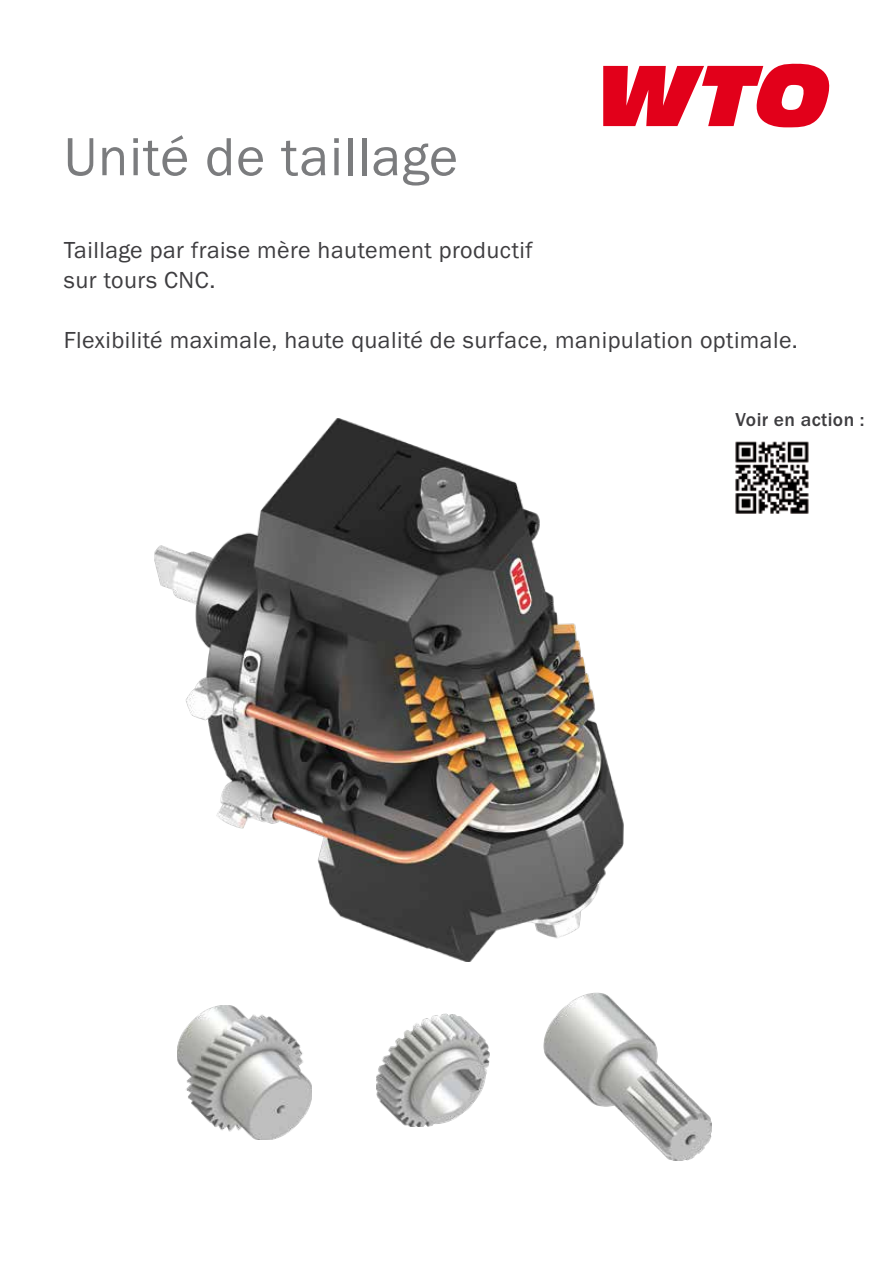
<style>
.page{position:relative;width:893px;height:1263px;background:#fff}
.page>*{position:absolute;margin:0;border:0;box-sizing:border-box;transform-origin:0 0}
.t1{font:55.5px "Franklin Gothic URW Boo";letter-spacing:.02em;color:#7b7c7e}
.t2{font:24px/30px "Franklin Gothic URW Boo";letter-spacing:.02em;color:#3e3d40}
.t3{font:500 19.5px "Franklin Gothic URW";letter-spacing:.02em;color:#3e3d40}
</style>
<div class="page">
<img style="left:154px;top:418px;width:469px;height:544px">
<img style="left:544px;top:993px;width:168px;height:167px">
<img style="left:376px;top:1014px;width:113px;height:113px">
<img style="left:177px;top:1005px;width:135px;height:134px">
<img style="left:735px;top:441px;width:74px;height:73px">
<svg style="left:603px;top:63px;width:227px;height:64px"></svg>
<h1 class="t1" style="left:64px;top:122px;width:396px">Unité de taillage</h1>
<p class="t2" style="left:64px;top:235px;width:470px">Taillage par fraise mère hautement productif sur tours CNC.</p>
<p class="t2" style="left:64px;top:325px;width:736px">Flexibilité maximale, haute qualité de surface, manipulation optimale.</p>
<p class="t3" style="left:736px;top:407px;width:130px">Voir en action :</p>
</div>
